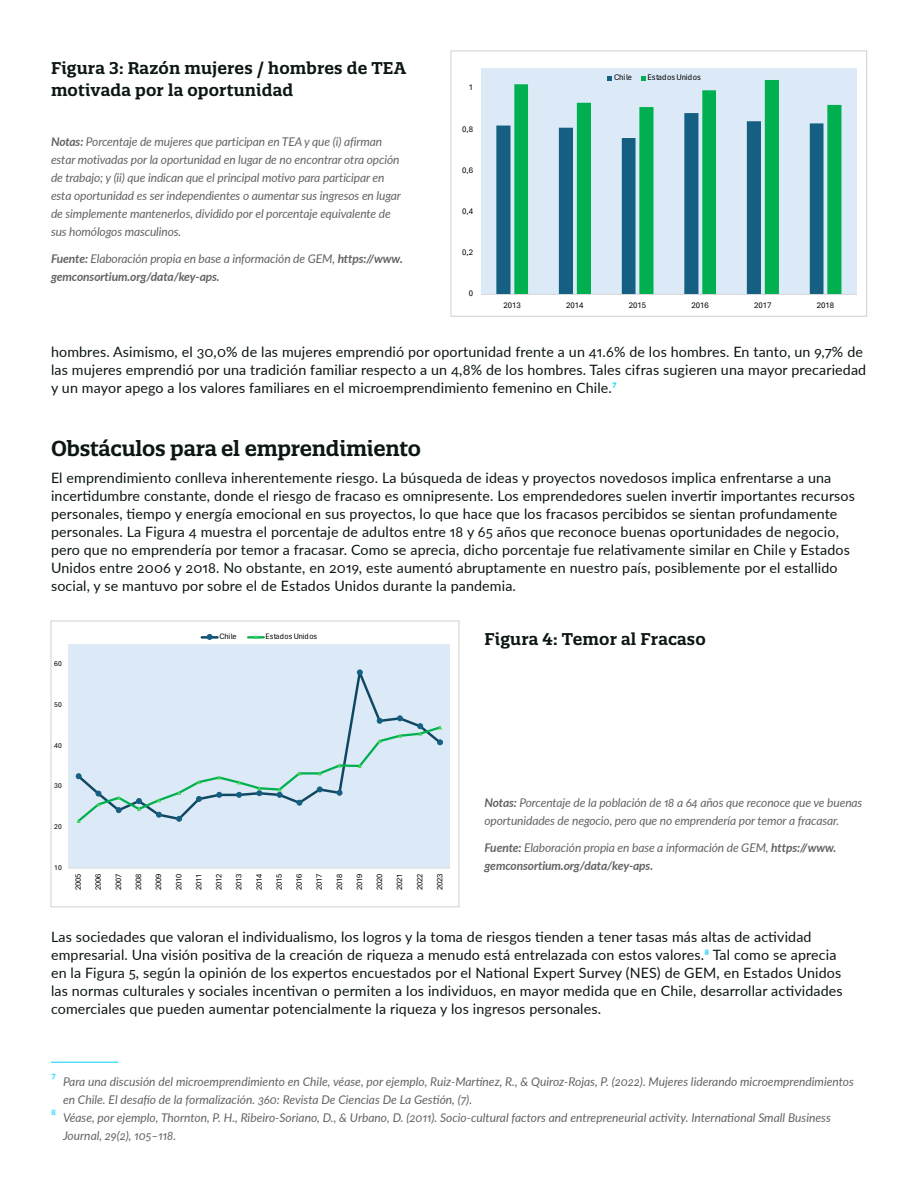
<style>
.page{position:relative;width:918px;height:1188px;background:#fff}
.page>*{position:absolute;margin:0;border:0;box-sizing:border-box;transform-origin:0 0}
.t1{font:600 21px "Quatro Slab";letter-spacing:-.01em;color:#0c1614}
.t2{font:600 16.5px/22.5px "Quatro Slab";letter-spacing:.01em;color:#0c1614}
.t3{font:14.25px/18px "Lato";letter-spacing:.01em;color:#0c1614}
.t4{font:italic 12px/18px "Lato";letter-spacing:-.01em;color:#636362}
.t5{font:italic 700 12px/18px "Lato";letter-spacing:-.01em;color:#636362}
.t6{font:8.55px "Aptos Narrow 1900000 5 b 1249";letter-spacing:-.005em;color:#000}
.t7{font:8.25px "Aptos Narrow 1900000 5 b 1249";letter-spacing:-.005em;color:#000}
.t8{font:7.5px "Aptos Narrow 1900000 5 b 1249";letter-spacing:.05em;color:#000}
.s1{font-weight:700}
.s2{font-weight:400}
.s3{font-weight:600;color:#17d4ff}
.s4{font-weight:700;font-style:normal;font-size:15px;color:#4ddeff}
</style>
<div class="page">
<hr style="left:51px;top:1062px;width:68px;height:1px;background:#00cfff">
<svg style="left:481px;top:68px;width:376px;height:227px;background:#8fc7c2"></svg>
<div style="left:451px;top:51px;width:416px;height:266px;border:1px solid #d0d0d0"></div>
<svg style="left:68px;top:634px;width:382px;height:235px;background:#d7e7f2"></svg>
<div style="left:51px;top:621px;width:408px;height:286px;border:1px solid #d0d0d0"></div>
<p class="t2" style="left:51px;top:56px;width:356px">Figura 3: Razón mujeres / hombres de TEA motivada por la oportunidad</p>
<p class="t4" style="left:51px;top:132px;width:351px"><span class="s1">Notas:</span> Porcentaje de mujeres que participan en TEA y que (i) afirman estar motivadas por la oportunidad en lugar de no encontrar otra opción de trabajo; y (ii) que indican que el principal motivo para participar en esta oportunidad es ser independientes o aumentar sus ingresos en lugar de simplemente mantenerlos, dividido por el porcentaje equivalente de sus homólogos masculinos.</p>
<p class="t5" style="left:51px;top:249px;width:353px">Fuente: <span class="s2">Elaboración propia en base a información de GEM,</span> https://www. gemconsortium.org/data/key-aps.</p>
<p class="t6" style="left:469px;top:82px;width:6px">1</p>
<p class="t6" style="left:462px;top:123px;width:13px">0,8</p>
<p class="t6" style="left:462px;top:164px;width:13px">0,6</p>
<p class="t6" style="left:462px;top:205px;width:13px">0,4</p>
<p class="t6" style="left:462px;top:247px;width:13px">0,2</p>
<p class="t6" style="left:469px;top:288px;width:6px">0</p>
<p class="t6" style="left:614px;top:72px;width:19px">Chile</p>
<p class="t6" style="left:647px;top:72px;width:55px">Estados Unidos</p>
<p class="t6" style="left:504px;top:299px;width:19px">2013</p>
<p class="t6" style="left:566px;top:299px;width:19px">2014</p>
<p class="t6" style="left:629px;top:299px;width:19px">2015</p>
<p class="t6" style="left:692px;top:299px;width:19px">2016</p>
<p class="t6" style="left:754px;top:299px;width:19px">2017</p>
<p class="t6" style="left:817px;top:299px;width:19px">2018</p>
<p class="t3" style="left:51px;top:342px;width:817px">hombres. Asimismo, el 30,0% de las mujeres emprendió por oportunidad frente a un 41.6% de los hombres. En tanto, un 9,7% de las mujeres emprendió por una tradición familiar respecto a un 4,8% de los hombres. Tales cifras sugieren una mayor precariedad y un mayor apego a los valores familiares en el microemprendimiento femenino en Chile.<span class="s3">7</span></p>
<h1 class="t1" style="left:51px;top:435px;width:372px">Obstáculos para el emprendimiento</h1>
<p class="t3" style="left:51px;top:468px;width:805px">El emprendimiento conlleva inherentemente riesgo. La búsqueda de ideas y proyectos novedosos implica enfrentarse a una incertidumbre constante, donde el riesgo de fracaso es omnipresente. Los emprendedores suelen invertir importantes recursos personales, tiempo y energía emocional en sus proyectos, lo que hace que los fracasos percibidos se sientan profundamente personales. La Figura 4 muestra el porcentaje de adultos entre 18 y 65 años que reconoce buenas oportunidades de negocio, pero que no emprendería por temor a fracasar. Como se aprecia, dicho porcentaje fue relativamente similar en Chile y Estados Unidos entre 2006 y 2018. No obstante, en 2019, este aumentó abruptamente en nuestro país, posiblemente por el estallido social, y se mantuvo por sobre el de Estados Unidos durante la pandemia.</p>
<p class="t8" style="left:54px;top:659px;width:9px">60</p>
<p class="t8" style="left:54px;top:699px;width:9px">50</p>
<p class="t7" style="left:219px;top:631px;width:19px">Chile</p>
<p class="t7" style="left:266px;top:631px;width:53px">Estados Unidos</p>
<p class="t8" style="left:54px;top:740px;width:9px">40</p>
<p class="t8" style="left:54px;top:781px;width:9px">30</p>
<p class="t8" style="left:54px;top:822px;width:9px">20</p>
<p class="t8" style="left:54px;top:862px;width:9px">10</p>
<p class="t7" style="left:73px;top:890px;width:18px;rotate:-90deg">2005</p>
<p class="t7" style="left:93px;top:890px;width:18px;rotate:-90deg">2006</p>
<p class="t7" style="left:113px;top:890px;width:18px;rotate:-90deg">2007</p>
<p class="t7" style="left:133px;top:890px;width:18px;rotate:-90deg">2008</p>
<p class="t7" style="left:153px;top:890px;width:18px;rotate:-90deg">2009</p>
<p class="t7" style="left:173px;top:890px;width:18px;rotate:-90deg">2010</p>
<p class="t7" style="left:193px;top:890px;width:18px;rotate:-90deg">2011</p>
<p class="t7" style="left:213px;top:890px;width:18px;rotate:-90deg">2012</p>
<p class="t7" style="left:233px;top:890px;width:18px;rotate:-90deg">2013</p>
<p class="t7" style="left:253px;top:890px;width:18px;rotate:-90deg">2014</p>
<p class="t7" style="left:273px;top:890px;width:18px;rotate:-90deg">2015</p>
<p class="t7" style="left:294px;top:890px;width:18px;rotate:-90deg">2016</p>
<p class="t7" style="left:314px;top:890px;width:18px;rotate:-90deg">2017</p>
<p class="t7" style="left:334px;top:890px;width:18px;rotate:-90deg">2018</p>
<p class="t7" style="left:354px;top:890px;width:18px;rotate:-90deg">2019</p>
<p class="t7" style="left:374px;top:890px;width:18px;rotate:-90deg">2020</p>
<p class="t7" style="left:394px;top:890px;width:18px;rotate:-90deg">2021</p>
<p class="t7" style="left:414px;top:890px;width:18px;rotate:-90deg">2022</p>
<p class="t7" style="left:434px;top:890px;width:18px;rotate:-90deg">2023</p>
<p class="t2" style="left:485px;top:628px;width:223px">Figura 4: Temor al Fracaso</p>
<p class="t4" style="left:485px;top:793px;width:379px"><span class="s1">Notas:</span> Porcentaje de la población de 18 a 64 años que reconoce que ve buenas oportunidades de negocio, pero que no emprendería por temor a fracasar.</p>
<p class="t5" style="left:485px;top:838px;width:353px">Fuente: <span class="s2">Elaboración propia en base a información de GEM,</span> https://www. gemconsortium.org/data/key-aps.</p>
<p class="t3" style="left:51px;top:927px;width:793px">Las sociedades que valoran el individualismo, los logros y la toma de riesgos tienden a tener tasas más altas de actividad empresarial. Una visión positiva de la creación de riqueza a menudo está entrelazada con estos valores.<span class="s3">8</span> Tal como se aprecia en la Figura 5, según la opinión de los expertos encuestados por el National Expert Survey (NES) de GEM, en Estados Unidos las normas culturales y sociales incentivan o permiten a los individuos, en mayor medida que en Chile, desarrollar actividades comerciales que pueden aumentar potencialmente la riqueza y los ingresos personales.</p>
<p class="t4" style="left:51px;top:1072px;width:804px"><span class="s4">7</span> Para una discusión del microemprendimiento en Chile, véase, por ejemplo, Ruiz-Martínez, R., &amp; Quiroz-Rojas, P. (2022). Mujeres liderando microemprendimientos</p>
<p class="t4" style="left:63px;top:1090px;width:411px">en Chile. El desafío de la formalización. 360: Revista De Ciencias De La Gestión, (7).</p>
<p class="t4" style="left:51px;top:1108px;width:781px"><span class="s4">8</span> Véase, por ejemplo, Thornton, P. H., Ribeiro-Soriano, D., &amp; Urbano, D. (2011). Socio-cultural factors and entrepreneurial activity. International Small Business</p>
<p class="t4" style="left:63px;top:1126px;width:115px">Journal, 29(2), 105–118.</p>
</div>
